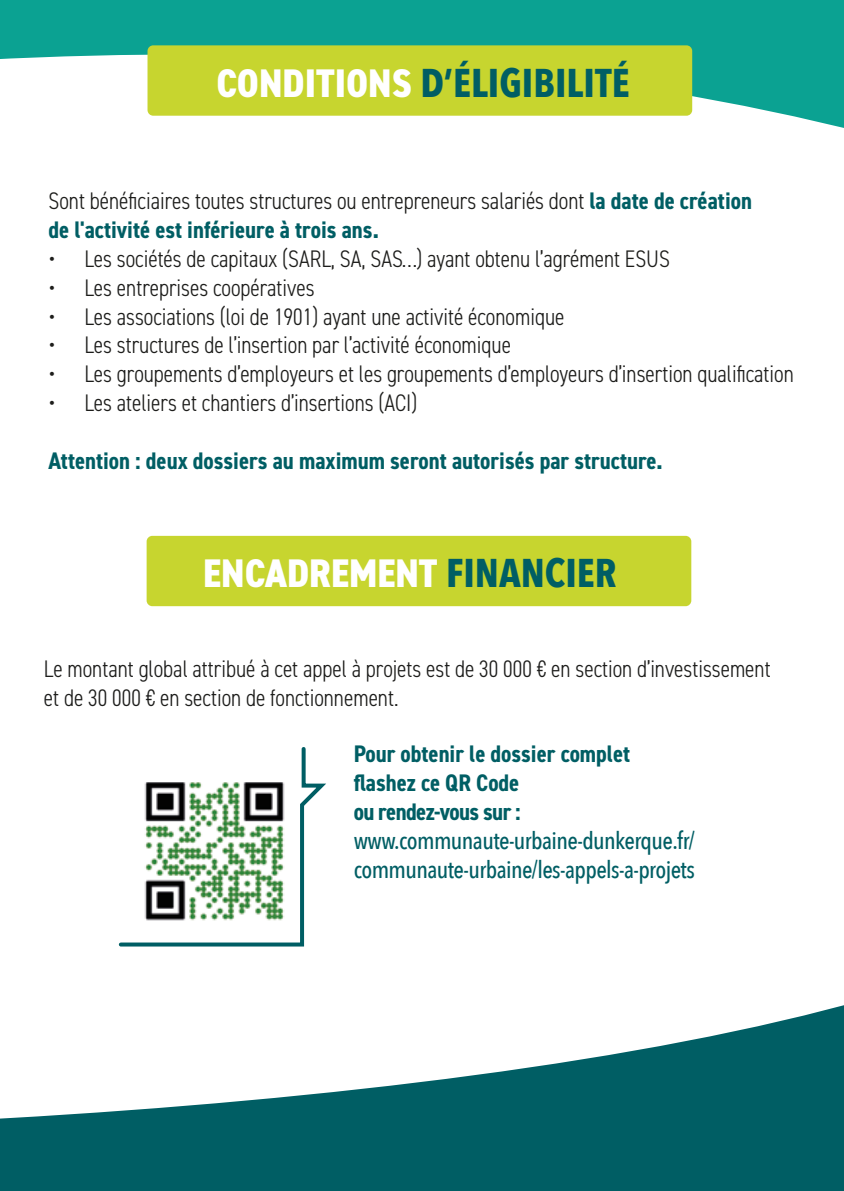
<style>
.page{position:relative;width:844px;height:1191px;background:#fff}
.page>*{position:absolute;margin:0;border:0;box-sizing:border-box;transform-origin:0 0}
.t1{font:700 40px "Avenir Next Condensed";color:#005e64}
.t2{font:800 condensed 40px "DIN2014";color:#fff}
.t3{font:300 condensed 24px/28.8px "DIN2014";color:#1d1d1b}
.t4{font:700 condensed 24px/28.8px "DIN2014";color:#005e64}
.t5{font:500 24px/28.8px "Avenir Next Condensed";letter-spacing:-.025em;color:#005e64}
.s1{font-family:"DIN2014";font-weight:800;font-stretch:condensed;color:#fff}
.s2{font-weight:700;color:#005e64}
.s3{font-family:"Avenir Next Condensed";font-weight:700;font-stretch:normal;color:#005e64}
</style>
<div class="page">
<svg style="left:0;top:0;width:843px;height:128px;fill:#0ba292"></svg>
<svg style="left:0;top:1005px;width:843px;height:186px;fill:#005e64"></svg>
<div style="left:147px;top:45px;width:545px;height:71px;background:#c7d52f;border-radius:6px"></div>
<div style="left:147px;top:536px;width:544px;height:70px;background:#c7d52f;border-radius:6px"></div>
<svg style="left:118px;top:747px;width:208px;height:200px"></svg>
<h1 class="t1" style="left:216px;top:58px;width:414px"><span class="s1">CONDITIONS</span> D’ÉLIGIBILITÉ</h1>
<p class="t3" style="left:48px;top:187px;width:704px">Sont bénéficiaires toutes structures ou entrepreneurs salariés dont <span class="s2">la date de création de l'activité est inférieure à trois ans.</span></p>
<p class="t3" style="left:48px;top:244px;width:623px">• Les sociétés de capitaux (SARL, SA, SAS…) ayant obtenu l’agrément ESUS</p>
<p class="t3" style="left:48px;top:273px;width:267px">• Les entreprises coopératives</p>
<p class="t3" style="left:48px;top:302px;width:517px">• Les associations (loi de 1901) ayant une activité économique</p>
<p class="t3" style="left:48px;top:331px;width:464px">• Les structures de l’insertion par l’activité économique</p>
<p class="t3" style="left:48px;top:359px;width:746px">• Les groupements d’employeurs et les groupements d’employeurs d’insertion qualification</p>
<p class="t3" style="left:48px;top:388px;width:370px">• Les ateliers et chantiers d’insertions (ACI)</p>
<p class="t4" style="left:48px;top:445px;width:615px">Attention : deux dossiers au maximum seront autorisés par structure.</p>
<h1 class="t2" style="left:203px;top:547px;width:414px">ENCADREMENT <span class="s3">FINANCIER</span></h1>
<p class="t3" style="left:44px;top:655px;width:728px">Le montant global attribué à cet appel à projets est de 30 000 € en section d’investissement et de 30 000 € en section de fonctionnement.</p>
<p class="t4" style="left:353px;top:739px;width:278px">Pour obtenir le dossier complet flashez ce QR Code<br>ou rendez-vous sur :</p>
<p class="t5" style="left:353px;top:826px;width:342px">www.communaute-urbaine-dunkerque.fr/ communaute-urbaine/les-appels-a-projets</p>
</div>
